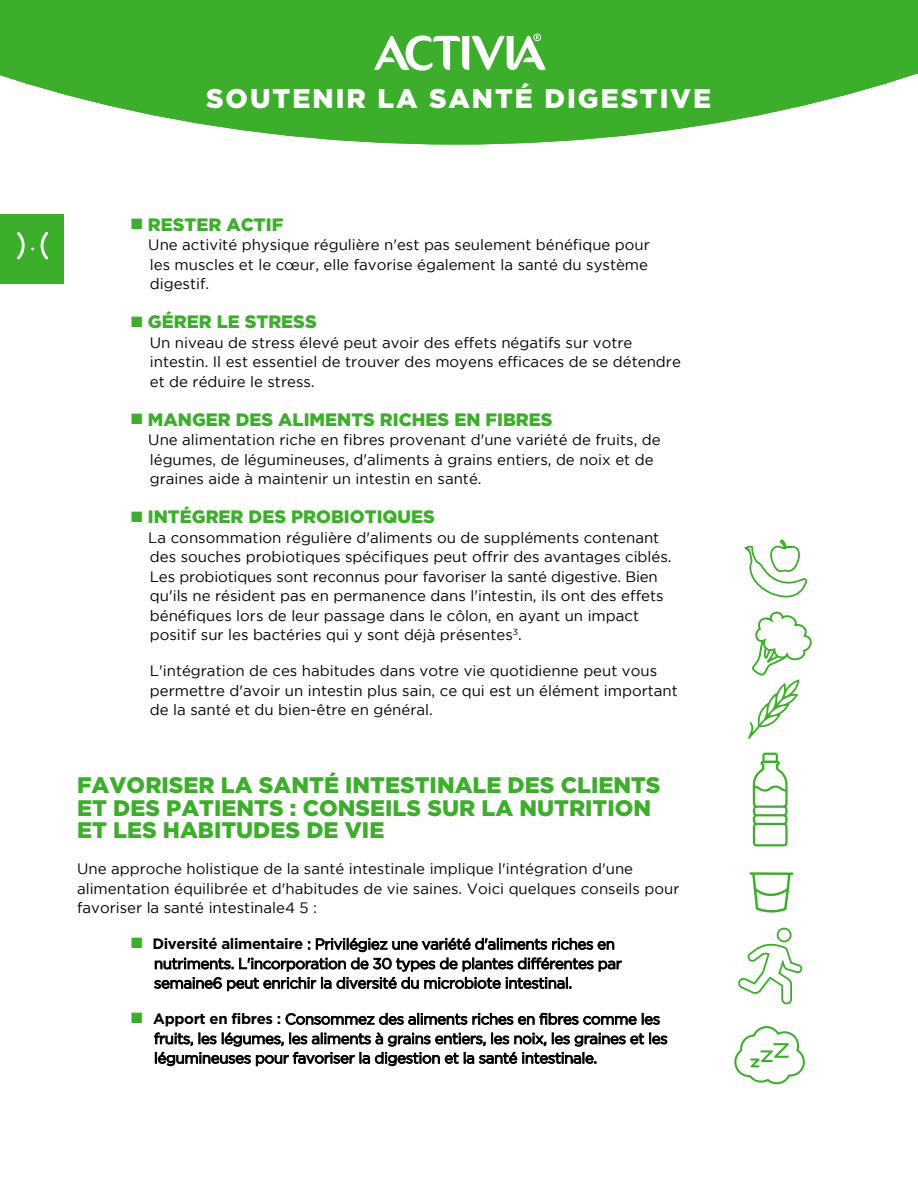
<style>
.page{position:relative;width:918px;height:1188px;background:#fff}
.page>*{position:absolute;margin:0;border:0;box-sizing:border-box;transform-origin:0 0}
.t1{font:900 27px "Gotham";letter-spacing:.075em;color:#fff}
.t2{font:900 22.5px/22.5px "Gotham";color:#3dae2b}
.t3{font:900 18px "Gotham";color:#3dae2b}
.t4{font:15px/19.5px "Gotham";color:#000}
.t5{font:15px/19.5px "Gotham";letter-spacing:-.025em;color:#000}
.s1{color:#3dae2b}
.s2{font-weight:700}
</style>
<div class="page">
<svg style="left:0;top:0;width:918px;height:145px;fill:#3dae2b"></svg>
<div style="left:0;top:215px;width:63px;height:69px;background:#3dae2b"></div>
<svg style="left:17px;top:232px;width:31px;height:27px"></svg>
<svg style="left:374px;top:34px;width:172px;height:37px"></svg>
<svg style="left:154px;top:938px;width:468px;height:53px"></svg>
<svg style="left:286px;top:1013px;width:374px;height:12px"></svg>
<svg style="left:738px;top:872px;width:65px;height:132px"></svg>
<svg style="left:753px;top:753px;width:35px;height:93px"></svg>
<svg style="left:734px;top:1026px;width:71px;height:58px"></svg>
<svg style="left:744px;top:539px;width:64px;height:59px"></svg>
<svg style="left:748px;top:611px;width:64px;height:128px"></svg>
<svg style="left:154px;top:1032px;width:514px;height:34px"></svg>
<h1 class="t1" style="left:206px;top:83px;width:507px">SOUTENIR LA SANTÉ DIGESTIVE</h1>
<p class="t3" style="left:131px;top:214px;width:154px">■ RESTER ACTIF</p>
<p class="t4" style="left:148px;top:235px;width:503px">Une activité physique régulière n'est pas seulement bénéfique pour les muscles et le cœur, elle favorise également la santé du système digestif.</p>
<p class="t3" style="left:131px;top:312px;width:187px">■ GÉRER LE STRESS</p>
<p class="t4" style="left:150px;top:333px;width:533px">Un niveau de stress élevé peut avoir des effets négatifs sur votre intestin. Il est essentiel de trouver des moyens efficaces de se détendre et de réduire le stress.</p>
<p class="t3" style="left:131px;top:409px;width:423px">■ MANGER DES ALIMENTS RICHES EN FIBRES</p>
<p class="t4" style="left:148px;top:430px;width:514px">Une alimentation riche en fibres provenant d'une variété de fruits, de légumes, de légumineuses, d'aliments à grains entiers, de noix et de graines aide à maintenir un intestin en santé.</p>
<p class="t3" style="left:131px;top:507px;width:305px">■ INTÉGRER DES PROBIOTIQUES</p>
<p class="t4" style="left:148px;top:528px;width:525px">La consommation régulière d'aliments ou de suppléments contenant des souches probiotiques spécifiques peut offrir des avantages ciblés.<br>Les probiotiques sont reconnus pour favoriser la santé digestive. Bien qu'ils ne résident pas en permanence dans l'intestin, ils ont des effets bénéfiques lors de leur passage dans le côlon, en ayant un impact positif sur les bactéries qui y sont déjà présentes<sup>3</sup>.</p>
<p class="t4" style="left:150px;top:661px;width:530px">L'intégration de ces habitudes dans votre vie quotidienne peut vous permettre d'avoir un intestin plus sain, ce qui est un élément important de la santé et du bien-être en général.</p>
<h2 class="t2" style="left:77px;top:774px;width:585px">FAVORISER LA SANTÉ INTESTINALE DES CLIENTS<br>ET DES PATIENTS : CONSEILS SUR LA NUTRITION<br>ET LES HABITUDES DE VIE</h2>
<p class="t4" style="left:77px;top:859px;width:604px">Une approche holistique de la santé intestinale implique l'intégration d'une alimentation équilibrée et d'habitudes de vie saines. Voici quelques conseils pour favoriser la santé intestinale4 5 :</p>
<p class="t5" style="left:154px;top:934px;width:469px;text-indent:-23px"><span class="s1">■</span> <span class="s2">Diversité alimentaire</span> : Privilégiez une variété d'aliments riches en nutriments. L'incorporation de 30 types de plantes différentes par semaine6 peut enrichir la diversité du microbiote intestinal.</p>
<p class="t5" style="left:154px;top:1009px;width:515px;text-indent:-23px"><span class="s1">■</span> <span class="s2">Apport en fibres :</span> Consommez des aliments riches en fibres comme les fruits, les légumes, les aliments à grains entiers, les noix, les graines et les légumineuses pour favoriser la digestion et la santé intestinale.</p>
</div>
